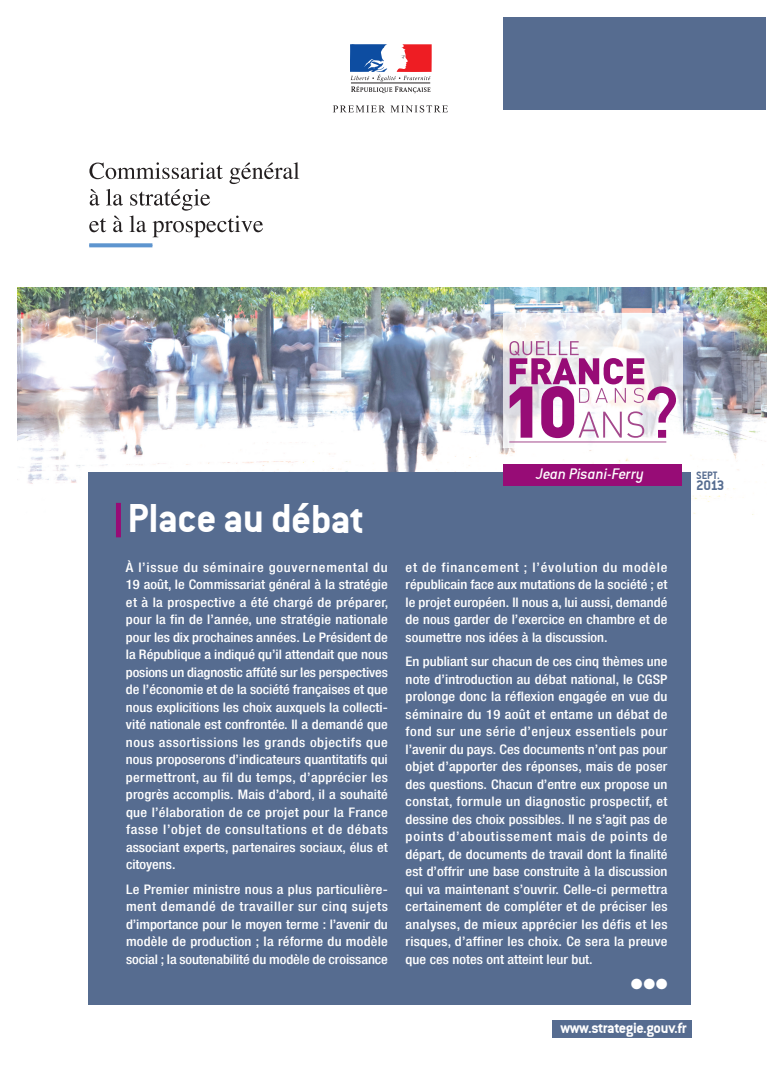
<style>
.page{position:relative;width:780px;height:1088px;background:#fff}
.page>*{position:absolute;margin:0;border:0;box-sizing:border-box;transform-origin:0 0}
.t1{font:43.75px "Conduit ITCTT Bold";letter-spacing:-.01em;color:#fff}
.t2{font:italic 16.5px "Conduit Md ITCTT Medium";color:#fff}
.t3{font:16.25px "Conduit ITCTT Bold";letter-spacing:-.025em;color:#fff}
.t4{font:15.12px "Conduit ITCTT Bold";color:#566c90}
.t5{font:15px "European Pi Three";color:#fff}
.t6{font:500 condensed 13.12px/17.5px "Helvetica Neue LT";color:#fff;text-align:justify;scale:1.1 1}
.t7{font:11.62px "Conduit ITCTT Bold";color:#566c90}
</style>
<div class="page">
<img style="left:18px;top:287px;width:748px;height:233px">
<img style="left:503px;top:313px;width:179px;height:134px">
<div style="left:89px;top:472px;width:602px;height:532px;background:#566c90"></div>
<div style="left:552px;top:1020px;width:139px;height:17px;background:#566c90"></div>
<svg style="left:89px;top:162px;width:210px;height:75px"></svg>
<svg style="left:89px;top:243px;width:63px;height:4px"></svg>
<svg style="left:333px;top:105px;width:115px;height:7px"></svg>
<svg style="left:350px;top:45px;width:81px;height:48px"></svg>
<div style="left:503px;top:18px;width:263px;height:92px;background:#566c90"></div>
<div style="left:116px;top:503px;width:5px;height:34px;background:#970c76"></div>
<hr style="left:509px;top:441px;width:157px;height:1px;background:#a4488c">
<svg style="left:509px;top:341px;width:167px;height:97px"></svg>
<div style="left:503px;top:464px;width:179px;height:21px;background:#970c76"></div>
<h1 class="t1" style="left:127px;top:492px;width:238px">Place au débat</h1>
<p class="t6" style="left:126px;top:558px;width:240px">À l’issue du séminaire gouvernemental du 19 août, le Commissariat général à la stratégie et à la prospective a été chargé de préparer, pour la fin de l’année, une stratégie nationale pour les dix prochaines années. Le Président de la République a indiqué qu’il attendait que nous posions un diagnostic affûté sur les perspectives de l’économie et de la société françaises et que nous explicitions les choix auxquels la collecti&shy;vité nationale est confrontée. Il a demandé que nous assortissions les grands objectifs que nous proposerons d’indicateurs quantitatifs qui permettront, au fil du temps, d’apprécier les progrès accomplis. Mais d’abord, il a souhaité que l’élaboration de ce projet pour la France fasse l’objet de consultations et de débats associant experts, partenaires sociaux, élus et citoyens.</p>
<p class="t6" style="left:126px;top:880px;width:239px">Le Premier ministre nous a plus particulière&shy;ment demandé de travailler sur cinq sujets d’importance pour le moyen terme : l’avenir du modèle de production ; la réforme du modèle social ; la soutenabilité du modèle de croissance</p>
<p class="t2" style="left:536px;top:464px;width:109px">Jean Pisani-Ferry</p>
<p class="t7" style="left:696px;top:469px;width:25px">SEPT.</p>
<p class="t4" style="left:696px;top:476px;width:30px">2013</p>
<p class="t6" style="left:405px;top:558px;width:239px">et de financement ; l’évolution du modèle républicain face aux mutations de la société ; et le projet européen. Il nous a, lui aussi, demandé de nous garder de l’exercice en chambre et de soumettre nos idées à la discussion.</p>
<p class="t6" style="left:405px;top:653px;width:239px">En publiant sur chacun de ces cinq thèmes une note d’introduction au débat national, le CGSP prolonge donc la réflexion engagée en vue du séminaire du 19 août et entame un débat de fond sur une série d’enjeux essentiels pour l’avenir du pays. Ces documents n’ont pas pour objet d’apporter des réponses, mais de poser des questions. Chacun d’entre eux propose un constat, formule un diagnostic prospectif, et dessine des choix possibles. Il ne s’agit pas de points d’aboutissement mais de points de départ, de documents de travail dont la finalité est d’offrir une base construite à la discussion qui va maintenant s’ouvrir. Celle-ci permettra certainement de compléter et de préciser les analyses, de mieux apprécier les défis et les risques, d’affiner les choix. Ce sera la preuve que ces notes ont atteint leur but.</p>
<p class="t5" style="left:630px;top:975px;width:39px">MMM</p>
<p class="t3" style="left:560px;top:1018px;width:128px">www.strategie.gouv.fr</p>
</div>
